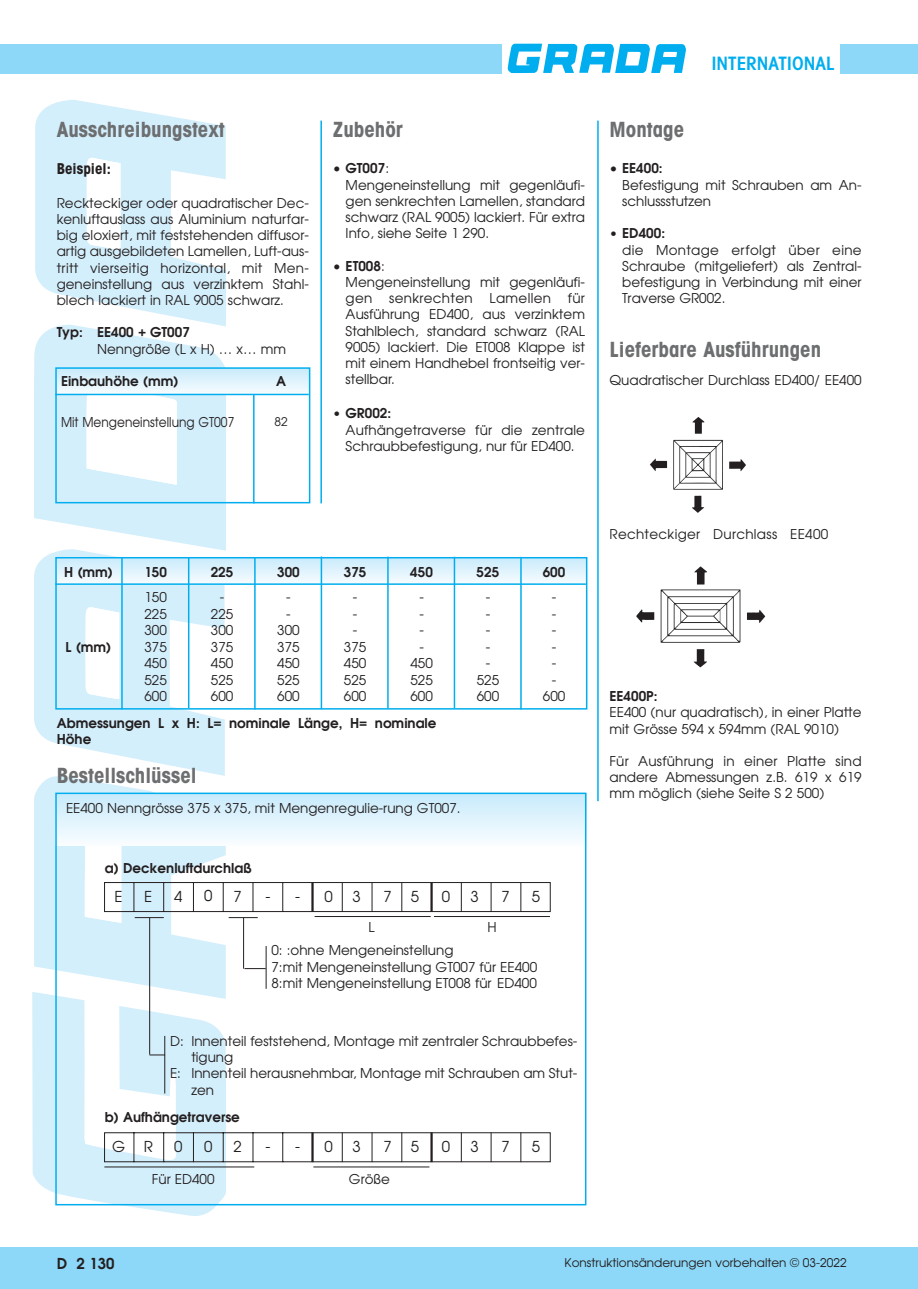
<style>
.page{position:relative;width:918px;height:1289px;background:#fff}
.page>*{position:absolute;margin:0;border:0;box-sizing:border-box;transform-origin:0 0}
.t1{font:700 condensed 21px "Avant Garde";color:#6c6e70}
.t2{font:600 condensed 18.45px "Avant Garde";color:#00aeef}
.t3{font:15px "Avant Garde";color:#231f20}
.t4{font:700 condensed 15px "Avant Garde";color:#231f20}
.t5{font:600 15px "Avant Garde";color:#231f20}
.t6{font:13.5px/16.5px "Avant Garde";color:#231f20}
.t7{font:600 13.5px/16.2px "Avant Garde";color:#231f20}
.t8{font:13.5px "Avant Garde";letter-spacing:.02em;color:#231f20}
.t9{font:13.5px "Avant Garde";color:#231f20;scale:.9 1}
.t10{font:12px "Avant Garde";color:#231f20}
.s1{font-weight:600}
</style>
<div class="page">
<div style="left:0;top:44px;width:918px;height:30px;background:#8dd8f8"></div>
<div style="left:0;top:1247px;width:918px;height:41px;background:#8dd8f8"></div>
<div style="left:502px;top:38px;width:337px;height:44px;background:#fff"></div>
<svg style="left:508px;top:44px;width:178px;height:29px"></svg>
<svg style="left:551px;top:560px;width:33px;height:22px"></svg>
<div style="left:55px;top:793px;width:531px;height:53px;background:linear-gradient(to bottom,#c7eafb,#f9fdff)"></div>
<img style="left:636px;top:566px;width:130px;height:102px">
<img style="left:650px;top:417px;width:96px;height:96px">
<hr style="left:597px;top:121px;width:2px;height:680px;background:#00aeef">
<hr style="left:55px;top:583px;width:531px;height:2px;background:#00aeef">
<svg style="left:32px;top:100px;width:519px;height:1116px"></svg>
<hr style="left:311px;top:1132px;width:3px;height:30px;background:#231f20">
<hr style="left:342px;top:1132px;width:1px;height:30px;background:#231f20">
<hr style="left:372px;top:1132px;width:1px;height:30px;background:#231f20">
<hr style="left:401px;top:1132px;width:1px;height:30px;background:#231f20">
<hr style="left:430px;top:1132px;width:3px;height:30px;background:#231f20">
<hr style="left:461px;top:1132px;width:1px;height:30px;background:#231f20">
<hr style="left:491px;top:1132px;width:1px;height:30px;background:#231f20">
<hr style="left:520px;top:1132px;width:1px;height:30px;background:#231f20">
<h1 class="t1" style="left:57px;top:122px;width:169px">Ausschreibungstext</h1>
<p class="t4" style="left:57px;top:163px;width:56px">Beispiel:</p>
<p class="t6" style="left:57px;top:196px;width:254px;text-align:justify">Reckteckiger oder quadratischer Dec&shy;kenluftauslass aus Aluminium naturfar&shy;big eloxiert, mit feststehenden diffusor&shy;artig ausgebildeten Lamellen, Luft-aus&shy;tritt vierseitig horizontal, mit Men&shy;geneinstellung aus verzinktem Stahl&shy;blech lackiert in RAL 9005 schwarz.</p>
<p class="t7" style="left:57px;top:325px;width:135px">Typ: EE400 + GT007</p>
<p class="t6" style="left:97px;top:341px;width:190px">Nenngröße (L x H) … x… mm</p>
<p class="t7" style="left:61px;top:374px;width:119px">Einbauhöhe (mm)</p>
<p class="t9" style="left:61px;top:417px;width:194px">Mit Mengeneinstellung GT007</p>
<p class="t7" style="left:276px;top:374px;width:11px">A</p>
<p class="t10" style="left:275px;top:417px;width:15px">82</p>
<h1 class="t1" style="left:333px;top:122px;width:71px">Zubehör</h1>
<p class="t6" style="left:346px;top:162px;width:241px;text-indent:-13px">• <span class="s1">GT007</span>:<br>Mengeneinstellung mit gegenläufi&shy;gen senkrechten Lamellen, standard schwarz (RAL 9005) lackiert. Für extra<br>Info, siehe Seite 1 290.</p>
<p class="t6" style="left:346px;top:259px;width:241px;text-indent:-13px">• <span class="s1">ET008</span>:<br>Mengeneinstellung mit gegenläufi&shy;gen</p>
<p class="t6" style="left:346px;top:291px;width:241px;text-align:justify;text-indent:222px">für Ausführung ED400, aus verzinktem Stahlblech, standard schwarz (RAL 9005) lackiert. Die ET008 Klappe ist mit einem Handhebel frontseitig ver&shy;stellbar.</p>
<p class="t7" style="left:333px;top:406px;width:60px">• GR002:</p>
<p class="t6" style="left:346px;top:423px;width:241px">Aufhängetraverse für die zentrale<br>Schraubbefestigung, nur für ED400.</p>
<p class="t8" style="left:389px;top:293px;width:85px">senkrechten</p>
<p class="t8" style="left:490px;top:293px;width:63px">Lamellen</p>
<h2 class="t2" style="left:711px;top:57px;width:125px">INTERNATIONAL</h2>
<h1 class="t1" style="left:610px;top:122px;width:76px">Montage</h1>
<p class="t6" style="left:622px;top:162px;width:241px;text-indent:-13px">• <span class="s1">EE400:<br></span>Befestigung mit Schrauben am An&shy;schlussstutzen</p>
<p class="t7" style="left:610px;top:226px;width:57px">• ED400:</p>
<p class="t6" style="left:622px;top:243px;width:241px;text-align:justify">die Montage erfolgt über eine Schraube (mitgeliefert) als Zentral&shy;befestigung in Verbindung mit einer Traverse GR002.</p>
<h1 class="t1" style="left:610px;top:342px;width:213px">Lieferbare Ausführungen</h1>
<p class="t6" style="left:610px;top:373px;width:254px">Quadratischer Durchlass ED400/ EE400</p>
<p class="t7" style="left:64px;top:565px;width:50px">H (mm)</p>
<p class="t7" style="left:66px;top:640px;width:47px">L (mm)</p>
<p class="t7" style="left:144px;top:565px;width:24px">150</p>
<p class="t6" style="left:144px;top:590px;width:24px;text-align:justify">150<br>225<br>300<br>375<br>450<br>525<br>600</p>
<p class="t7" style="left:211px;top:565px;width:24px">225</p>
<p class="t6" style="left:211px;top:590px;width:24px;text-align:center">-<br>225<br>300<br>375<br>450<br>525<br>600</p>
<p class="t7" style="left:277px;top:565px;width:24px">300</p>
<p class="t6" style="left:277px;top:590px;width:24px;text-align:center">-<br>-<br>300<br>375<br>450<br>525<br>600</p>
<p class="t7" style="left:344px;top:565px;width:24px">375</p>
<p class="t6" style="left:344px;top:590px;width:24px;text-align:center">-<br>-<br>-<br>375<br>450<br>525<br>600</p>
<p class="t7" style="left:410px;top:565px;width:24px">450</p>
<p class="t6" style="left:410px;top:590px;width:24px;text-align:center">-<br>-<br>-<br>-<br>450<br>525<br>600</p>
<p class="t7" style="left:57px;top:716px;width:381px">Abmessungen L x H: L= nominale Länge, H= nominale<br>Höhe</p>
<h1 class="t1" style="left:57px;top:767px;width:141px">Bestellschlüssel</h1>
<p class="t6" style="left:66px;top:801px;width:396px">EE400 Nenngrösse 375 x 375, mit Mengenregulie-rung GT007.</p>
<p class="t7" style="left:477px;top:565px;width:24px">525</p>
<p class="t6" style="left:477px;top:590px;width:24px;text-align:center">-<br>-<br>-<br>-<br>-<br>525<br>600</p>
<p class="t7" style="left:105px;top:860px;width:148px">a) Deckenluftdurchlaß</p>
<p class="t7" style="left:543px;top:565px;width:24px">600</p>
<p class="t6" style="left:543px;top:590px;width:24px;text-align:center">-<br>-<br>-<br>-<br>-<br>-<br>600</p>
<p class="t3" style="left:115px;top:890px;width:10px">E</p>
<p class="t3" style="left:144px;top:890px;width:10px">E</p>
<p class="t3" style="left:174px;top:890px;width:10px">4</p>
<p class="t3" style="left:204px;top:886px;width:10px">0</p>
<p class="t3" style="left:233px;top:890px;width:10px">7</p>
<p class="t3" style="left:265px;top:890px;width:36px">- -</p>
<p class="t3" style="left:325px;top:890px;width:10px">0</p>
<p class="t3" style="left:353px;top:890px;width:10px">3</p>
<p class="t3" style="left:384px;top:890px;width:10px">7</p>
<p class="t3" style="left:411px;top:890px;width:10px">5</p>
<p class="t3" style="left:442px;top:890px;width:10px">0</p>
<p class="t3" style="left:471px;top:890px;width:10px">3</p>
<p class="t3" style="left:501px;top:890px;width:10px">7</p>
<p class="t3" style="left:532px;top:890px;width:10px">5</p>
<p class="t6" style="left:368px;top:919px;width:8px">L</p>
<p class="t6" style="left:487px;top:919px;width:11px">H</p>
<p class="t6" style="left:272px;top:943px;width:267px">0: :ohne Mengeneinstellung<br>7:mit Mengeneinstellung GT007 für EE400<br>8:mit Mengeneinstellung ET008 für ED400</p>
<p class="t6" style="left:170px;top:1034px;width:409px">D: Innenteil feststehend, Montage mit zentraler Schraubbefes-</p>
<p class="t6" style="left:191px;top:1050px;width:43px">tigung</p>
<p class="t6" style="left:170px;top:1066px;width:409px">E: Innenteil herausnehmbar, Montage mit Schrauben am Stut-</p>
<p class="t6" style="left:191px;top:1082px;width:24px">zen</p>
<p class="t7" style="left:105px;top:1110px;width:137px">b) Aufhängetraverse</p>
<p class="t3" style="left:112px;top:1140px;width:42px">G R</p>
<p class="t3" style="left:174px;top:1140px;width:10px">0</p>
<p class="t3" style="left:204px;top:1140px;width:10px">0</p>
<p class="t3" style="left:233px;top:1140px;width:10px">2</p>
<p class="t3" style="left:265px;top:1140px;width:36px">- -</p>
<p class="t3" style="left:325px;top:1140px;width:10px">0</p>
<p class="t3" style="left:353px;top:1140px;width:10px">3</p>
<p class="t3" style="left:384px;top:1140px;width:10px">7</p>
<p class="t3" style="left:411px;top:1140px;width:10px">5</p>
<p class="t3" style="left:442px;top:1140px;width:10px">0</p>
<p class="t3" style="left:471px;top:1140px;width:10px">3</p>
<p class="t3" style="left:501px;top:1140px;width:10px">7</p>
<p class="t3" style="left:532px;top:1140px;width:10px">5</p>
<p class="t6" style="left:152px;top:1172px;width:64px">Für ED400</p>
<p class="t6" style="left:349px;top:1172px;width:42px">Größe</p>
<p class="t8" style="left:610px;top:529px;width:220px">Rechteckiger Durchlass EE400</p>
<p class="t7" style="left:610px;top:689px;width:50px">EE400P:</p>
<p class="t6" style="left:610px;top:705px;width:254px">EE400 (nur quadratisch), in einer Platte mit Grösse 594 x 594mm (RAL 9010)</p>
<p class="t6" style="left:610px;top:754px;width:254px;text-align:justify">Für Ausführung in einer Platte sind andere Abmessungen z.B. 619 x 619 mm möglich (siehe Seite S 2 500)</p>
<p class="t5" style="left:57px;top:1257px;width:59px">D 2 130</p>
<p class="t10" style="left:565px;top:1257px;width:284px">Konstruktionsänderungen vorbehalten © 03-2022</p>
</div>
